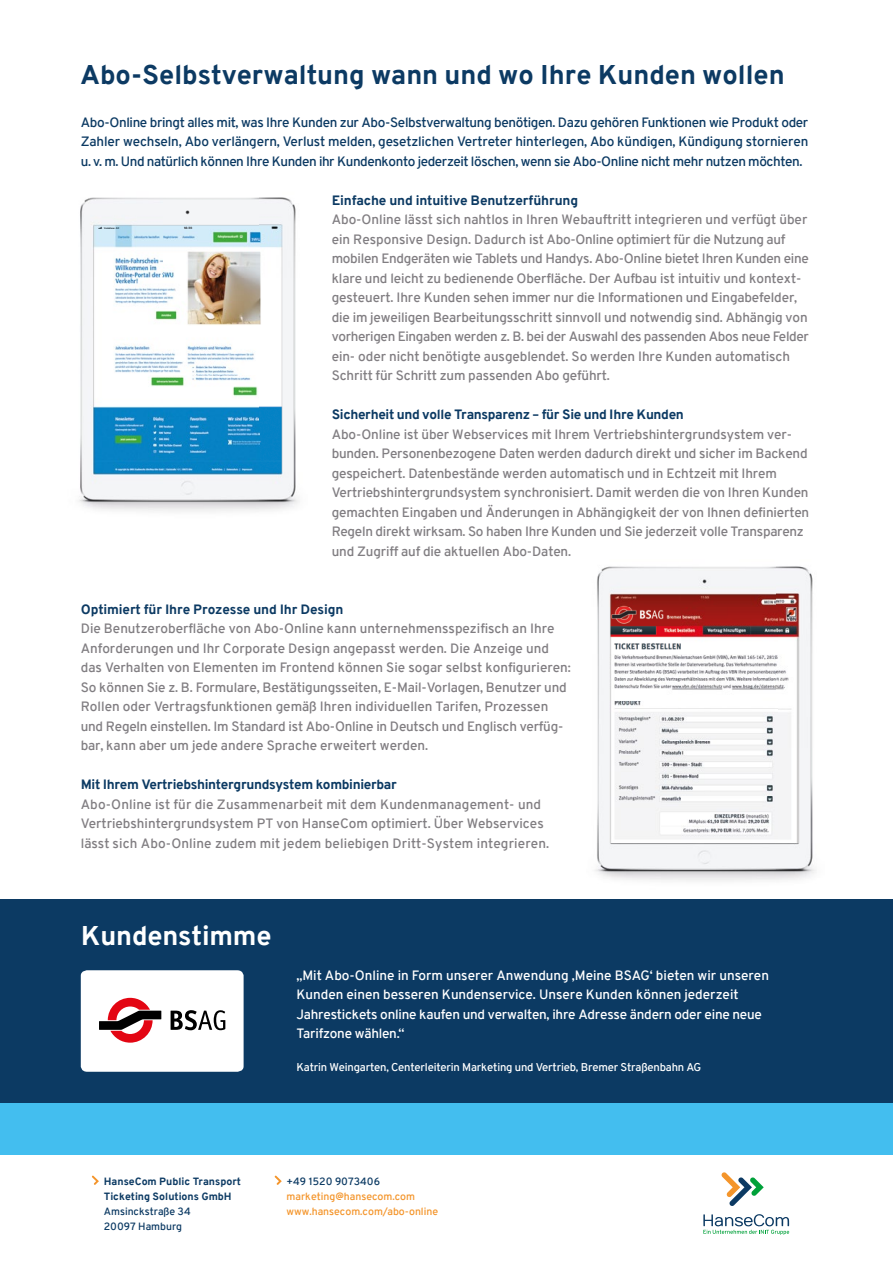
<style>
.page{position:relative;width:893px;height:1263px;background:#fff}
.page>*{position:absolute;margin:0;border:0;box-sizing:border-box;transform-origin:0 0}
.t1{font:700 27px "Overpass";color:#0c3a63}
.t2{font:700 27px "Overpass";letter-spacing:-.005em;color:#fff}
.t3{font:13.5px/19.5px "Overpass";letter-spacing:-.01em;color:#817e82}
.t4{font:13.5px/19.5px "Overpass";letter-spacing:-.03em;color:#0c3a63;text-align:justify}
.t5{font:13.5px/19.5px "Overpass";color:#fff}
.t6{font:13.5px/19.5px "Overpass";letter-spacing:.01em;color:#817e82}
.t7{font:700 13.5px "Overpass";letter-spacing:-.025em;color:#0c3a63}
.t8{font:11.25px "Overpass";letter-spacing:-.015em;color:#fff}
.t9{font:10.5px/15px "Overpass";color:#f4952b}
.t10{font:700 10.5px/15px "Overpass";color:#0c3a63}
.t11{font:10.5px/15px "Overpass";color:#0c3a63}
</style>
<div class="page">
<img style="left:595px;top:566px;width:221px;height:315px">
<div style="left:0;top:899px;width:893px;height:225px;background:#0c3a63"></div>
<img style="left:79px;top:197px;width:220px;height:315px">
<div style="left:0;top:1103px;width:893px;height:51px;background:#43beef"></div>
<svg style="left:92px;top:1175px;width:7px;height:10px"></svg>
<svg style="left:721px;top:1172px;width:43px;height:34px"></svg>
<svg style="left:703px;top:1214px;width:86px;height:21px"></svg>
<svg style="left:275px;top:1175px;width:7px;height:10px"></svg>
<svg style="left:81px;top:970px;width:163px;height:102px;background:#ebe1e2"></svg>
<h1 class="t1" style="left:80px;top:58px;width:706px">Abo-Selbstverwaltung wann und wo Ihre Kunden wollen</h1>
<p class="t4" style="left:81px;top:112px;width:729px">Abo-Online bringt alles mit, was Ihre Kunden zur Abo-Selbstverwaltung benötigen. Dazu gehören Funktionen wie Produkt oder Zahler wechseln, Abo verlängern, Verlust melden, gesetzlichen Vertreter hinterlegen, Abo kündigen, Kündigung stornieren u. v. m. Und natürlich können Ihre Kunden ihr Kundenkonto jederzeit löschen, wenn sie Abo-Online nicht mehr nutzen möchten.</p>
<p class="t7" style="left:332px;top:192px;width:248px">Einfache und intuitive Benutzerführung</p>
<p class="t3" style="left:332px;top:210px;width:479px">Abo-Online lässt sich nahtlos in Ihren Webauftritt inte grieren und verfügt über ein Responsive Design. Dadurch ist Abo-Online optimiert für die Nutzung auf mobilen End ge rä ten wie Tablets und Handys. Abo-Online bietet Ihren Kunden eine klare und leicht zu bedienende Oberfläche. Der Aufbau ist intuitiv und kontext&shy;gesteuert. Ihre Kunden sehen immer nur die Informationen und Eingabefelder, die im jeweiligen Bearbeitungsschritt sinnvoll und notwendig sind. Abhängig von vorherigen Eingaben werden z. B. bei der Auswahl des passenden Abos neue Felder ein- oder nicht benötigte ausgeblendet. So werden Ihre Kunden automatisch Schritt für Schritt zum passenden Abo geführt.</p>
<p class="t7" style="left:332px;top:406px;width:354px">Sicherheit und volle Transparenz – für Sie und Ihre Kunden</p>
<p class="t3" style="left:332px;top:424px;width:479px">Abo-Online ist über Webservices mit Ihrem Vertriebshintergrundsystem ver - bunden. Personenbezogene Daten werden dadurch direkt und sicher im Backend gespeichert. Datenbestände werden automatisch und in Echtzeit mit Ihrem Vertriebshintergrundsystem synchronisiert. Damit werden die von Ihren Kunden gemachten Eingaben und Änderungen in Abhängigkeit der von Ihnen definierten Regeln direkt wirksam. So haben Ihre Kunden und Sie jederzeit volle Transparenz und Zugriff auf die aktuellen Abo-Daten.</p>
<p class="t7" style="left:81px;top:601px;width:264px">Optimiert für Ihre Prozesse und Ihr Design</p>
<p class="t3" style="left:81px;top:619px;width:492px">Die Benutzeroberfläche von Abo-Online kann unternehmensspezifisch an Ihre Anforderungen und Ihr Corporate Design angepasst werden. Die Anzeige und das Verhalten von Elementen im Frontend können Sie sogar selbst konfigurieren:<br>So können Sie z. B. Formulare, Bestätigungsseiten, E-Mail-Vorlagen, Benutzer und Rollen oder Vertragsfunktionen gemäß Ihren individuellen Tarifen, Prozessen und Regeln einstellen. Im Standard ist Abo-Online in Deutsch und Englisch verfüg&shy;bar, kann aber um jede andere Sprache erweitert werden.</p>
<p class="t7" style="left:81px;top:776px;width:318px">Mit Ihrem Vertriebshintergrundsystem kombinierbar</p>
<p class="t6" style="left:81px;top:794px;width:470px">Abo-Online ist für die Zusammenarbeit mit dem Kundenmanagement- und<br>Vertriebs hintergrundsystem PT von HanseCom optimiert. Über Webservices lässt sich Abo-Online zudem mit jedem beliebigen Dritt-System integrieren.</p>
<h1 class="t2" style="left:81px;top:918px;width:192px">Kundenstimme</h1>
<p class="t5" style="left:296px;top:965px;width:474px">„Mit Abo-Online in Form unserer Anwendung ‚Meine BSAG‘ bieten wir unseren Kunden einen besseren Kundenservice. Unsere Kunden können jederzeit Jahres tickets online kaufen und verwalten, ihre Adresse ändern oder eine neue Tarifzone wählen.“</p>
<p class="t8" style="left:296px;top:1060px;width:406px">Katrin Weingarten, Centerleiterin Marketing und Vertrieb, Bremer Straßenbahn AG</p>
<p class="t10" style="left:104px;top:1174px;width:139px">HanseCom Public Transport<br>Ticketing Solutions GmbH</p>
<p class="t11" style="left:104px;top:1204px;width:89px">Amsinckstraße 34<br>20097 Hamburg</p>
<p class="t11" style="left:287px;top:1174px;width:95px">+49 1520 9073406</p>
<p class="t9" style="left:287px;top:1189px;width:153px">marketing@hansecom.com www.hansecom.com/abo-online</p>
</div>
